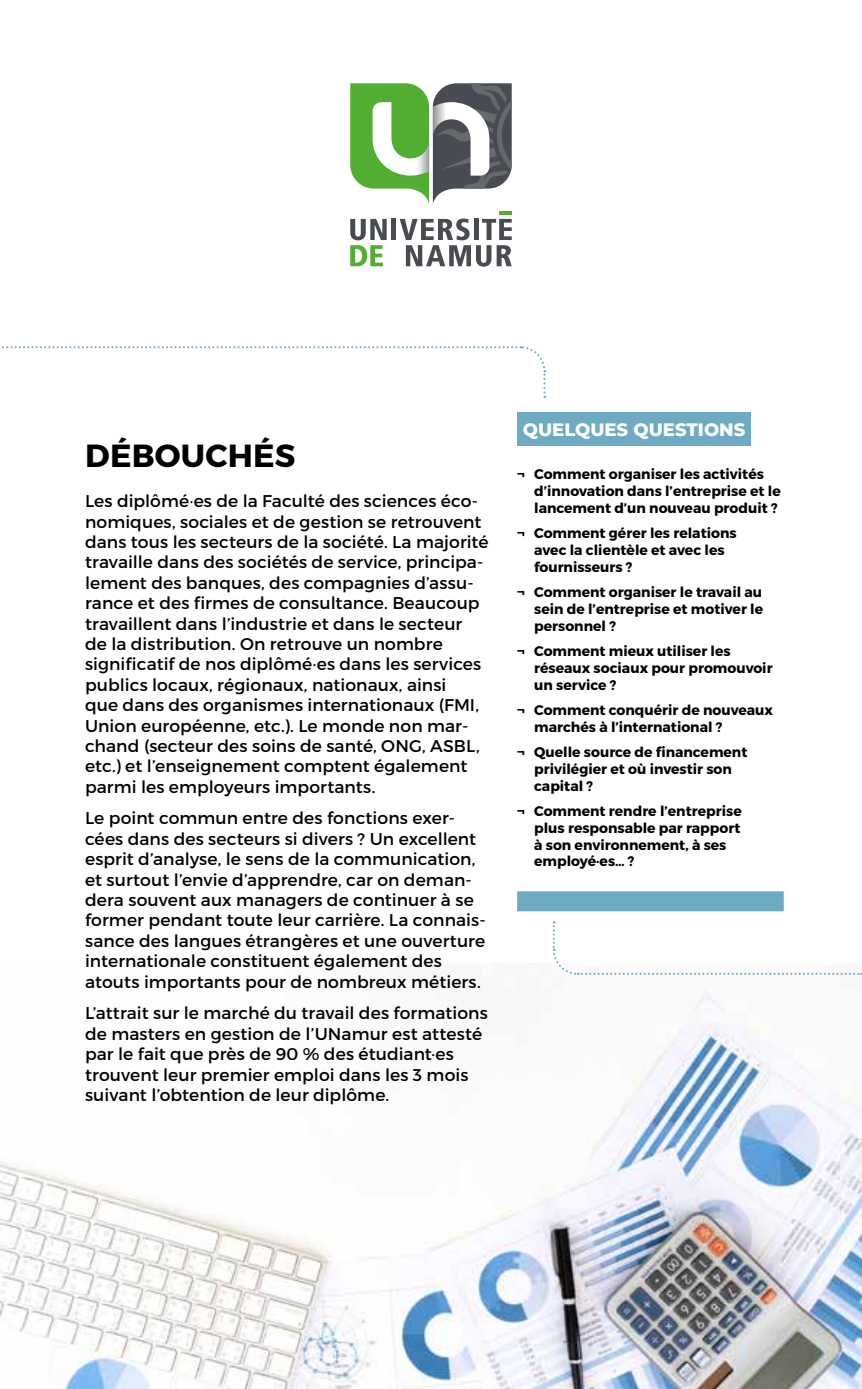
<style>
.page{position:relative;width:862px;height:1389px;background:#fff}
.page>*{position:absolute;margin:0;border:0;box-sizing:border-box;transform-origin:0 0}
.t1{font:700 32px "Montserrat";letter-spacing:.01em;color:#000}
.t2{font:800 18px "Montserrat";color:#fff}
.t3{font:17px/20.4px "Montserrat";letter-spacing:.005em;color:#000}
.t4{font:700 14px/16.8px "Montserrat";color:#000}
</style>
<div class="page">
<img style="left:0;top:994px;width:862px;height:395px">
<div style="left:391px;top:219px;width:5px;height:21px;background:#494b52"></div>
<svg style="left:350px;top:219px;width:37px;height:47px"></svg>
<svg style="left:399px;top:219px;width:113px;height:48px"></svg>
<hr style="left:499px;top:211px;width:13px;height:4px;background:#52ae32">
<svg style="left:350px;top:83px;width:162px;height:121px"></svg>
<div style="left:517px;top:891px;width:266px;height:20px;background:#6eaac1"></div>
<div style="left:517px;top:413px;width:234px;height:33px;background:#6eaac1"></div>
<svg style="left:552px;top:921px;width:310px;height:54px"></svg>
<svg style="left:2px;top:346px;width:544px;height:52px"></svg>
<h1 class="t1" style="left:85px;top:436px;width:212px">DÉBOUCHÉS</h1>
<p class="t3" style="left:85px;top:491px;width:405px">Les diplômé·es de la Faculté des sciences éco&shy;nomiques, sociales et de gestion se retrouvent dans tous les secteurs de la société. La majorité travaille dans des sociétés de service, principa&shy;lement des banques, des compagnies d’assu&shy;rance et des firmes de consultance. Beaucoup travaillent dans l’industrie et dans le secteur<br>de la distribution. On retrouve un nombre significatif de nos diplômé·es dans les services publics locaux, régionaux, nationaux, ainsi<br>que dans des organismes internationaux (FMI, Union européenne, etc.). Le monde non mar&shy;chand (secteur des soins de santé, ONG, ASBL, etc.) et l’enseignement comptent également parmi les employeurs importants.</p>
<p class="t3" style="left:85px;top:808px;width:402px">Le point commun entre des fonctions exer&shy;cées dans des secteurs si divers ? Un excellent esprit d’analyse, le sens de la communication, et surtout l’envie d’apprendre, car on deman&shy;dera souvent aux managers de continuer à se former pendant toute leur carrière. La connais&shy;sance des langues étrangères et une ouverture internationale constituent également des atouts importants pour de nombreux métiers.</p>
<p class="t3" style="left:85px;top:1003px;width:404px">L’attrait sur le marché du travail des formations de masters en gestion de l’UNamur est attesté par le fait que près de 90 % des étudiant·es trouvent leur premier emploi dans les 3 mois suivant l’obtention de leur diplôme.</p>
<p class="t2" style="left:523px;top:416px;width:224px">QUELQUES QUESTIONS</p>
<p class="t4" style="left:534px;top:466px;width:248px;text-indent:-17px">¬ Comment organiser les activités d’innovation dans l’entreprise et le lancement d’un nouveau produit ?</p>
<p class="t4" style="left:534px;top:525px;width:204px;text-indent:-17px">¬ Comment gérer les relations avec la clientèle et avec les fournisseurs ?</p>
<p class="t4" style="left:534px;top:584px;width:230px;text-align:justify;text-indent:-17px">¬ Comment organiser le travail au sein de l’entreprise et motiver le personnel ?</p>
<p class="t4" style="left:534px;top:643px;width:240px;text-indent:-17px">¬ Comment mieux utiliser les réseaux sociaux pour promouvoir un service ?</p>
<p class="t4" style="left:534px;top:702px;width:240px;text-indent:-17px">¬ Comment conquérir de nouveaux marchés à l’international ?</p>
<p class="t4" style="left:534px;top:744px;width:215px;text-indent:-17px">¬ Quelle source de financement privilégier et où investir son capital ?</p>
<p class="t4" style="left:534px;top:803px;width:209px;text-indent:-17px">¬ Comment rendre l’entreprise plus responsable par rapport à son environnement, à ses employé·es… ?</p>
</div>
